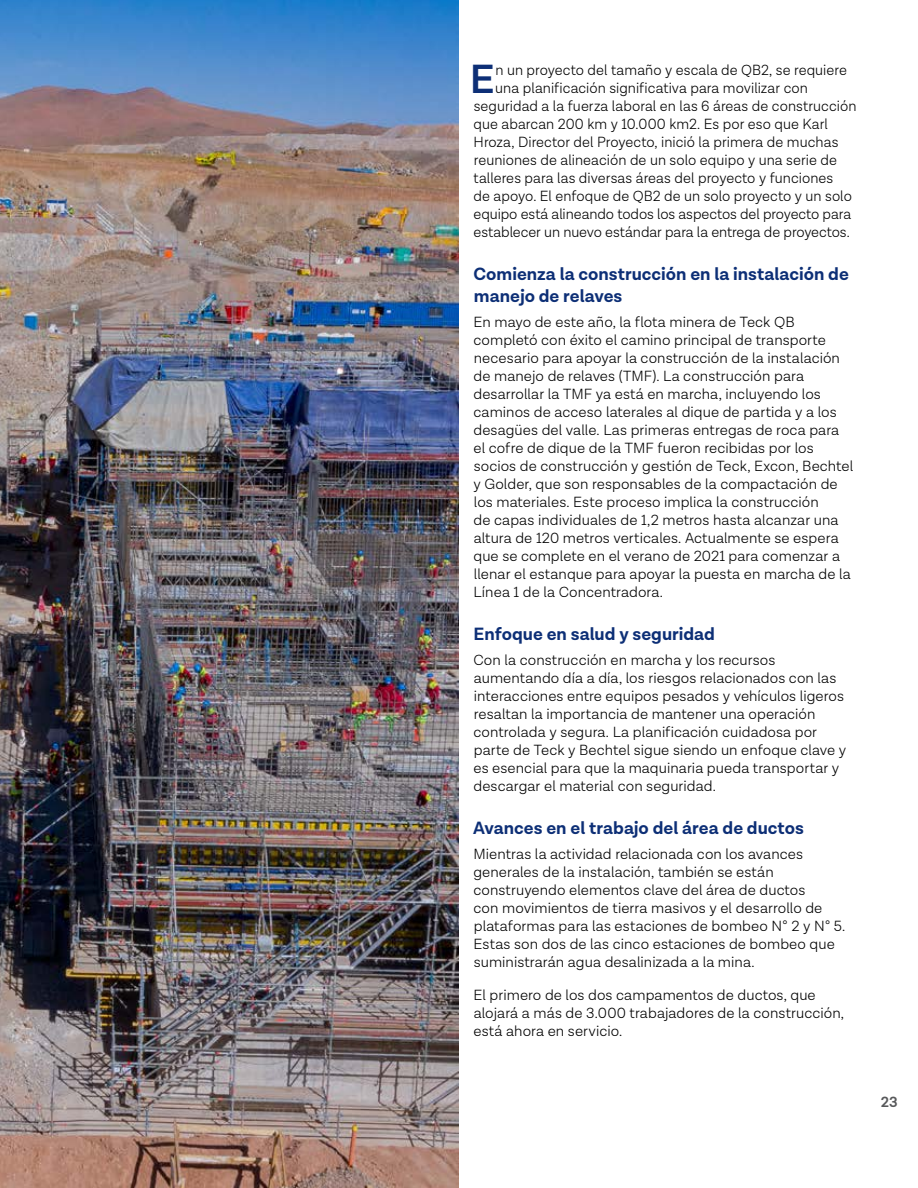
<style>
.page{position:relative;width:918px;height:1188px;background:#fff}
.page>*{position:absolute;margin:0;border:0;box-sizing:border-box;transform-origin:0 0}
.t1{font:600 41.25px "Lota Grotesque";color:#0d2f76}
.t2{font:700 18px/21.6px "Lota Grotesque";color:#0d2f76}
.t3{font:300 15px/18px "Lota Grotesque";letter-spacing:.005em;color:#000}
.t4{font:600 15px "Lota Grotesque";color:#58595b}
</style>
<div class="page">
<img style="left:0;top:0;width:458px;height:1188px">
<h1 class="t1" style="left:470px;top:56px;width:26px">E</h1>
<p class="t3" style="left:495px;top:61px;width:353px">n un proyecto del tamaño y escala de QB2, se requiere</p>
<p class="t3" style="left:495px;top:79px;width:314px">una planificación significativa para movilizar con</p>
<p class="t3" style="left:474px;top:97px;width:384px">seguridad a la fuerza laboral en las 6 áreas de construcción</p>
<p class="t3" style="left:473px;top:115px;width:356px">que abarcan 200 km y 10.000 km2. Es por eso que Karl</p>
<p class="t3" style="left:474px;top:133px;width:366px">Hroza, Director del Proyecto, inició la primera de muchas</p>
<p class="t3" style="left:474px;top:151px;width:365px">reuniones de alineación de un solo equipo y una serie de</p>
<p class="t3" style="left:474px;top:169px;width:361px">talleres para las diversas áreas del proyecto y funciones</p>
<p class="t3" style="left:473px;top:187px;width:380px">de apoyo. El enfoque de QB2 de un solo proyecto y un solo</p>
<p class="t3" style="left:473px;top:205px;width:379px">equipo está alineando todos los aspectos del proyecto para</p>
<p class="t3" style="left:473px;top:223px;width:378px">establecer un nuevo estándar para la entrega de proyectos.</p>
<p class="t2" style="left:474px;top:264px;width:377px">Comienza la construcción en la instalación de manejo de relaves</p>
<p class="t3" style="left:473px;top:313px;width:381px">En mayo de este año, la flota minera de Teck QB completó con éxito el camino principal de transporte necesario para apoyar la construcción de la instalación de manejo de relaves (TMF). La construcción para desarrollar la TMF ya está en marcha, incluyendo los caminos de acceso laterales al dique de partida y a los desagües del valle. Las primeras entregas de roca para el cofre de dique de la TMF fueron recibidas por los socios de construcción y gestión de Teck, Excon, Bechtel y Golder, que son responsables de la compactación de los materiales. Este proceso implica la construcción<br>de capas individuales de 1,2 metros hasta alcanzar una altura de 120 metros verticales. Actualmente se espera que se complete en el verano de 2021 para comenzar a llenar el estanque para apoyar la puesta en marcha de la Línea 1 de la Concentradora.</p>
<p class="t2" style="left:474px;top:624px;width:243px">Enfoque en salud y seguridad</p>
<p class="t3" style="left:473px;top:651px;width:374px">Con la construcción en marcha y los recursos aumentando día a día, los riesgos relacionados con las interacciones entre equipos pesados y vehículos ligeros resaltan la importancia de mantener una operación controlada y segura. La planificación cuidadosa por parte de Teck y Bechtel sigue siendo un enfoque clave y es esencial para que la maquinaria pueda transportar y descargar el material con seguridad.</p>
<p class="t2" style="left:473px;top:818px;width:332px">Avances en el trabajo del área de ductos</p>
<p class="t3" style="left:473px;top:845px;width:373px">Mientras la actividad relacionada con los avances generales de la instalación, también se están construyendo elementos clave del área de ductos<br>con movimientos de tierra masivos y el desarrollo de plataformas para las estaciones de bombeo N° 2 y N° 5.<br>Estas son dos de las cinco estaciones de bombeo que suministrarán agua desalinizada a la mina.</p>
<p class="t3" style="left:473px;top:986px;width:372px">El primero de los dos campamentos de ductos, que alojará a más de 3.000 trabajadores de la construcción, está ahora en servicio.</p>
<p class="t4" style="left:881px;top:1093px;width:18px">23</p>
</div>
